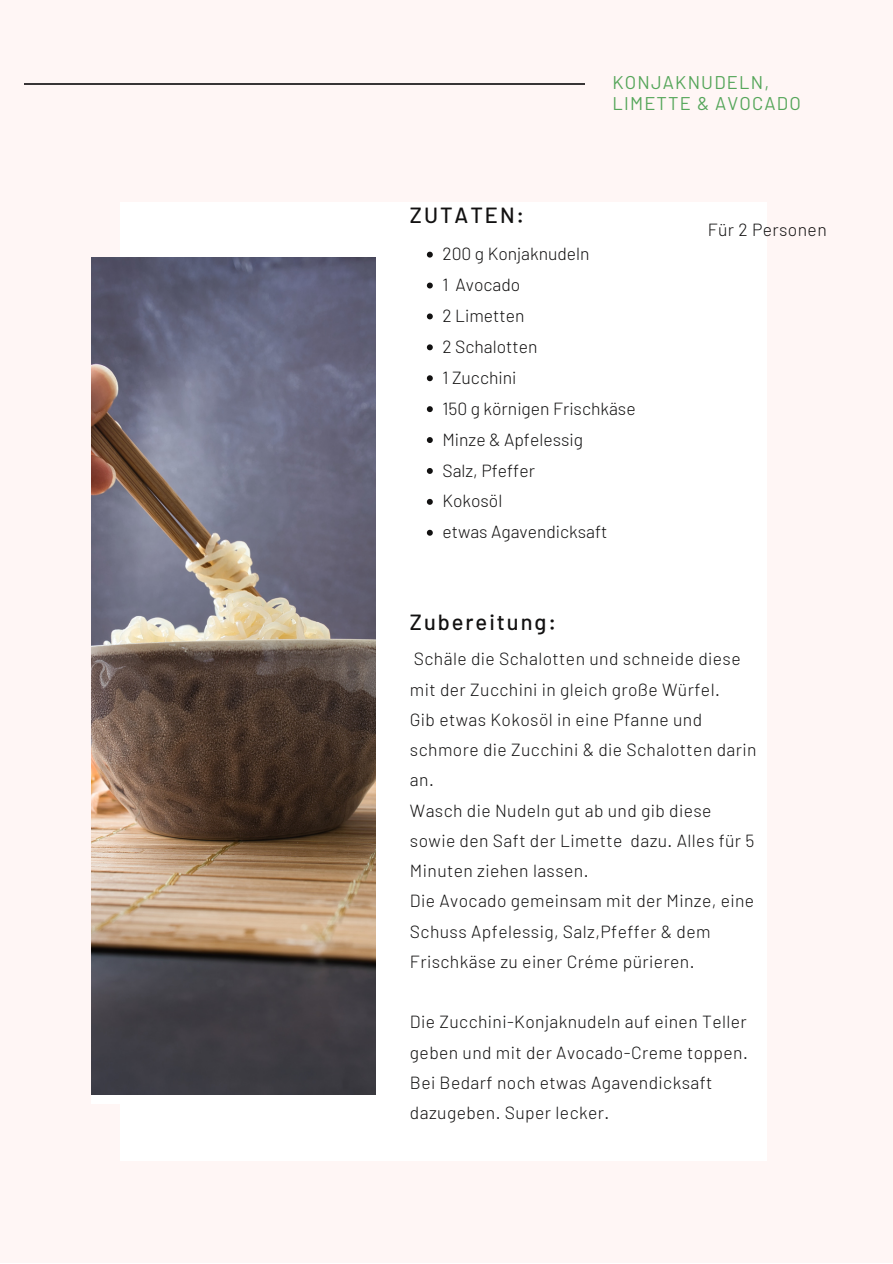
<style>
.page{position:relative;width:893px;height:1264px;background:#fff}
.page>*{position:absolute;margin:0;border:0;box-sizing:border-box;transform-origin:0 0}
.t1{font:500 21.9px "Barlow";letter-spacing:.09em;color:#121111}
.t2{font:18.45px "Barlow";letter-spacing:.065em;color:#55a65a}
.t3{font:300 17.55px/30.3px "Barlow";letter-spacing:.025em;color:#121111}
.t4{font:300 17.55px "Barlow";color:#121111}
</style>
<div class="page">
<div style="left:0;top:0;width:892px;height:1262px;background:#fff6f5"></div>
<div style="left:120px;top:202px;width:647px;height:958px;background:#fff"></div>
<div style="left:91px;top:395px;width:293px;height:708px;background:#fff"></div>
<img style="left:91px;top:257px;width:285px;height:837px">
<hr style="left:25px;top:83px;width:559px;height:1px;background:#383536">
<svg style="left:427px;top:252px;width:6px;height:5px"></svg>
<svg style="left:427px;top:282px;width:6px;height:6px"></svg>
<svg style="left:427px;top:313px;width:6px;height:6px"></svg>
<svg style="left:427px;top:344px;width:6px;height:6px"></svg>
<svg style="left:427px;top:375px;width:6px;height:6px"></svg>
<svg style="left:427px;top:406px;width:6px;height:6px"></svg>
<svg style="left:427px;top:437px;width:6px;height:6px"></svg>
<svg style="left:427px;top:468px;width:6px;height:6px"></svg>
<svg style="left:427px;top:499px;width:6px;height:6px"></svg>
<svg style="left:427px;top:530px;width:6px;height:5px"></svg>
<p class="t1" style="left:410px;top:201px;width:116px">ZUTATEN:</p>
<p class="t2" style="left:612px;top:71px;width:158px">KONJAKNUDELN,</p>
<p class="t2" style="left:612px;top:92px;width:190px">LIMETTE &amp; AVOCADO</p>
<p class="t3" style="left:707px;top:213px;width:120px">Für 2 Personen</p>
<p class="t4" style="left:442px;top:243px;width:149px">200 g Konjaknudeln</p>
<p class="t4" style="left:442px;top:273px;width:79px">1 Avocado</p>
<p class="t4" style="left:442px;top:304px;width:84px">2 Limetten</p>
<p class="t4" style="left:442px;top:335px;width:97px">2 Schalotten</p>
<p class="t4" style="left:442px;top:366px;width:75px">1 Zucchini</p>
<p class="t4" style="left:442px;top:397px;width:195px">150 g körnigen Frischkäse</p>
<p class="t4" style="left:442px;top:428px;width:142px">Minze &amp; Apfelessig</p>
<p class="t4" style="left:442px;top:459px;width:94px">Salz, Pfeffer</p>
<p class="t4" style="left:442px;top:490px;width:61px">Kokosöl</p>
<p class="t4" style="left:442px;top:521px;width:166px">etwas Agavendicksaft</p>
<p class="t1" style="left:410px;top:608px;width:147px">Zubereitung:</p>
<p class="t3" style="left:410px;top:643px;width:332px">Schäle die Schalotten und schneide diese mit der Zucchini in gleich große Würfel.</p>
<p class="t3" style="left:410px;top:703px;width:348px">Gib etwas Kokosöl in eine Pfanne und schmore die Zucchini &amp; die Schalotten darin an.</p>
<p class="t3" style="left:410px;top:794px;width:346px">Wasch die Nudeln gut ab und gib diese sowie den Saft der Limette dazu. Alles für 5<br>Minuten ziehen lassen.</p>
<p class="t3" style="left:410px;top:885px;width:346px">Die Avocado gemeinsam mit der Minze, eine<br>Schuss Apfelessig, Salz,Pfeffer &amp; dem<br>Frischkäse zu einer Créme pürieren.</p>
<p class="t3" style="left:410px;top:1006px;width:339px">Die Zucchini-Konjaknudeln auf einen Teller geben und mit der Avocado-Creme toppen.</p>
<p class="t3" style="left:410px;top:1066px;width:304px">Bei Bedarf noch etwas Agavendicksaft dazugeben. Super lecker.</p>
</div>
